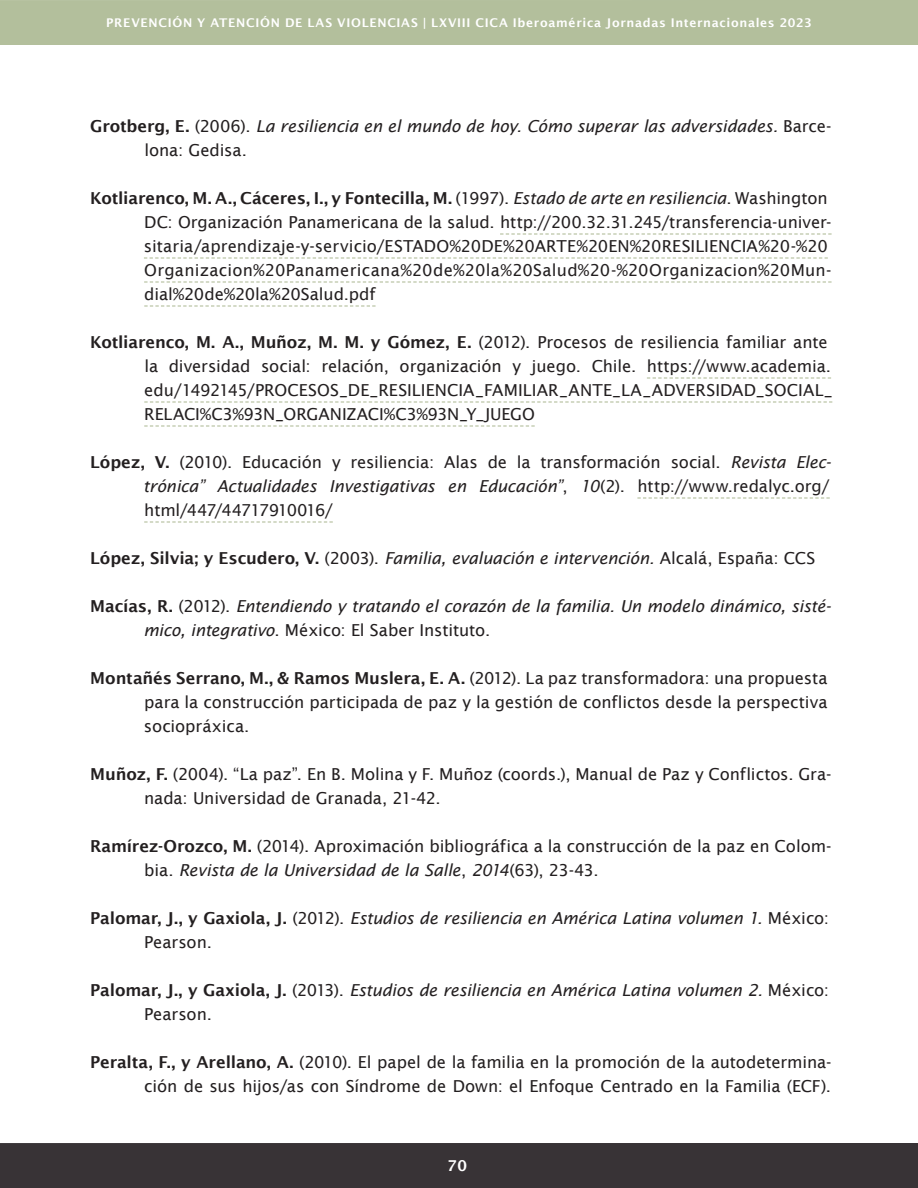
<style>
.page{position:relative;width:918px;height:1188px;background:#fff}
.page>*{position:absolute;margin:0;border:0;box-sizing:border-box;transform-origin:0 0}
.referencias{font:16.5px/24px "Lucida Sans";letter-spacing:-.005em;color:#231f20}
.referencias-2{font:italic 16.5px/24px "Lucida Sans";letter-spacing:-.015em;color:#231f20}
.t1{font:600 15px "Lucida Sans";color:#fff}
.t2{font:600 12px "Lucida Sans";letter-spacing:.055em;color:#fff}
.s1{font-weight:600;font-style:normal}
.s2{font-style:normal}
.s3{font-weight:600}
.s4{font-style:italic}
</style>
<div class="page">
<div style="left:0;top:1143px;width:918px;height:45px;background:#383336"></div>
<div style="left:0;top:0;width:918px;height:45px;background:#b3bf9c"></div>
<svg style="left:500px;top:233px;width:332px;height:2px"></svg>
<svg style="left:144px;top:257px;width:684px;height:2px"></svg>
<svg style="left:144px;top:281px;width:688px;height:2px"></svg>
<svg style="left:144px;top:305px;width:232px;height:2px"></svg>
<svg style="left:647px;top:377px;width:184px;height:2px"></svg>
<svg style="left:144px;top:401px;width:688px;height:2px"></svg>
<svg style="left:144px;top:425px;width:391px;height:2px"></svg>
<svg style="left:637px;top:497px;width:193px;height:2px"></svg>
<svg style="left:144px;top:521px;width:189px;height:2px"></svg>
<p class="t2" style="left:106px;top:16px;width:707px">PREVENCIÓN Y ATENCIÓN DE LAS VIOLENCIAS | LXVIII CICA Iberoamérica Jornadas Internacionales 2023</p>
<p class="referencias-2" style="left:144px;top:114px;width:689px;text-indent:-54px"><span class="s1">Grotberg, E.</span> <span class="s2">(2006).</span> La resiliencia en el mundo de hoy. Cómo superar las adversidades. <span class="s2">Barce&shy;lona: Gedisa.</span></p>
<p class="referencias" style="left:144px;top:186px;width:689px;text-indent:-54px"><span class="s3">Kotliarenco, M. A., Cáceres, I., y Fontecilla, M.</span> (1997). <span class="s4">Estado de arte en resiliencia</span>. Washington DC: Organización Panamericana de la salud. http://200.32.31.245/transferencia-univer&shy;sitaria/aprendizaje-y-servicio/ESTADO%20DE%20ARTE%20EN%20RESILIENCIA%20-%20<br>Organizacion%20Panamericana%20de%20la%20Salud%20-%20Organizacion%20Mun&shy;dial%20de%20la%20Salud.pdf</p>
<p class="referencias" style="left:144px;top:330px;width:690px;text-indent:-54px"><span class="s3">Kotliarenco, M. A., Muñoz, M. M. y Gómez, E.</span> (2012). Procesos de resiliencia familiar ante la diversidad social: relación, organización y juego. Chile. https://www.academia. edu/1492145/PROCESOS_DE_RESILIENCIA_FAMILIAR_ANTE_LA_ADVERSIDAD_SOCIAL_ RELACI%C3%93N_ORGANIZACI%C3%93N_Y_JUEGO</p>
<p class="referencias" style="left:143px;top:450px;width:689px;text-align:justify;text-indent:-53px"><span class="s3">López, V.</span> (2010). Educación y resiliencia: Alas de la transformación social. <span class="s4">Revista Elec&shy;trónica” Actualidades Investigativas en Educación”</span>, <span class="s4">10</span>(2). http://www.redalyc.org/ html/447/44717910016/</p>
<p class="referencias-2" style="left:90px;top:546px;width:726px"><span class="s1">López, Silvia; y Escudero, V.</span> <span class="s2">(2003).</span> Familia, evaluación e intervención. <span class="s2">Alcalá, España: CCS</span></p>
<p class="referencias-2" style="left:143px;top:594px;width:689px;text-indent:-53px"><span class="s1">Macías, R.</span> <span class="s2">(2012).</span> Entendiendo y tratando el corazón de la familia. Un modelo dinámico, sisté&shy;mico, integrativo<span class="s2">. México: El Saber Instituto.</span></p>
<p class="referencias" style="left:144px;top:666px;width:685px;text-align:justify;text-indent:-54px"><span class="s3">Montañés Serrano, M., &amp; Ramos Muslera, E. A.</span> (2012). La paz transformadora: una propuesta para la construcción participada de paz y la gestión de conflictos desde la perspectiva sociopráxica.</p>
<p class="referencias" style="left:144px;top:762px;width:689px;text-indent:-54px"><span class="s3">Muñoz, F.</span> (2004). “La paz”. En B. Molina y F. Muñoz (coords.), Manual de Paz y Conflictos. Gra&shy;nada: Universidad de Granada, 21-42.</p>
<p class="referencias" style="left:144px;top:834px;width:689px;text-indent:-54px"><span class="s3">Ramírez-Orozco, M.</span> (2014). Aproximación bibliográfica a la construcción de la paz en Colom&shy;bia. <span class="s4">Revista de la Universidad de la Salle</span>, <span class="s4">2014</span>(63), 23-43.</p>
<p class="referencias-2" style="left:144px;top:906px;width:686px;text-indent:-54px"><span class="s1">Palomar, J., y Gaxiola, J.</span> <span class="s2">(2012).</span> Estudios de resiliencia en América Latina volumen 1. <span class="s2">México:<br>Pearson.</span></p>
<p class="referencias-2" style="left:144px;top:978px;width:686px;text-indent:-54px"><span class="s1">Palomar, J., y Gaxiola, J.</span> <span class="s2">(2013).</span> Estudios de resiliencia en América Latina volumen 2. <span class="s2">México:<br>Pearson.</span></p>
<p class="referencias" style="left:90px;top:1050px;width:743px;text-align:right"><span class="s3">Peralta, F., y Arellano, A.</span> (2010). El papel de la familia en la promoción de la autodetermina&shy;ción de sus hijos/as con Síndrome de Down: el Enfoque Centrado en la Familia (ECF).</p>
<p class="t1" style="left:447px;top:1157px;width:21px">70</p>
</div>
